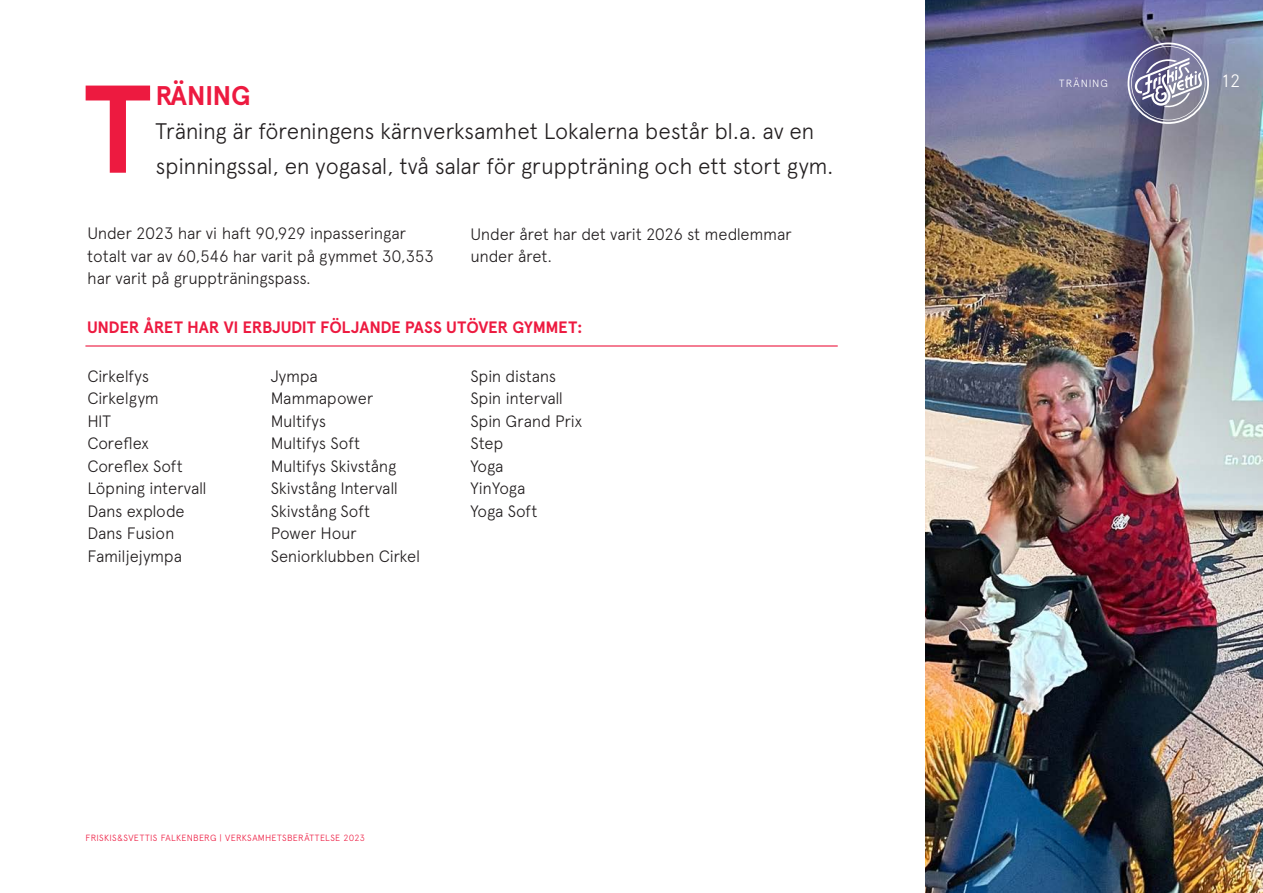
<style>
.page{position:relative;width:1263px;height:893px;background:#fff}
.page>*{position:absolute;margin:0;border:0;box-sizing:border-box;transform-origin:0 0}
.t1{font:700 124.5px "Apercu";color:#ed1a40}
.t2{font:700 27px "Apercu";letter-spacing:-.035em;color:#ed1a40}
.t3{font:300 22.5px/34.5px "Apercu";letter-spacing:-.015em;color:#231f20}
.t4{font:300 18px "Apercu";color:#fff}
.t5{font:300 16.5px/22.5px "Apercu";letter-spacing:-.015em;color:#231f20}
.t6{font:700 16.5px "Apercu";letter-spacing:-.015em;color:#ed1a40}
.t7{font:300 10.5px "Apercu";letter-spacing:.09em;color:#fff}
.t8{font:300 9px "Apercu";letter-spacing:.035em;color:#ed1a40}
</style>
<div class="page">
<img style="left:925px;top:0;width:338px;height:893px">
<svg style="left:1127px;top:43px;width:82px;height:81px;background:#8e8da8"></svg>
<hr style="left:85px;top:345px;width:753px;height:2px;background:#ed1a40">
<p class="t2" style="left:156px;top:79px;width:97px">RÄNING</p>
<p class="t3" style="left:156px;top:114px;width:679px">Träning är föreningens kärnverksamhet Lokalerna består bl.a. av en spinningssal, en yogasal, två salar för gruppträning och ett stort gym.</p>
<p class="t1" style="left:85px;top:54px;width:68px">T</p>
<p class="t5" style="left:470px;top:223px;width:323px">Under året har det varit 2026 st medlemmar under året.</p>
<p class="t5" style="left:87px;top:222px;width:348px">Under 2023 har vi haft 90,929 inpasseringar totalt var av 60,546 har varit på gymmet 30,353 har varit på gruppträningspass.</p>
<p class="t6" style="left:87px;top:317px;width:497px">UNDER ÅRET HAR VI ERBJUDIT FÖLJANDE PASS UTÖVER GYMMET:</p>
<p class="t5" style="left:87px;top:364px;width:63px">Cirkelfys</p>
<p class="t5" style="left:87px;top:387px;width:73px">Cirkelgym</p>
<p class="t5" style="left:87px;top:409px;width:25px">HIT</p>
<p class="t5" style="left:87px;top:432px;width:63px">Coreflex</p>
<p class="t5" style="left:87px;top:454px;width:97px">Coreflex Soft</p>
<p class="t5" style="left:87px;top:477px;width:121px">Löpning intervall</p>
<p class="t5" style="left:87px;top:499px;width:99px">Dans explode</p>
<p class="t5" style="left:87px;top:522px;width:89px">Dans Fusion</p>
<p class="t5" style="left:87px;top:544px;width:96px">Familjejympa</p>
<p class="t5" style="left:271px;top:364px;width:49px">Jympa</p>
<p class="t5" style="left:271px;top:387px;width:104px">Mammapower</p>
<p class="t5" style="left:271px;top:409px;width:57px">Multifys</p>
<p class="t5" style="left:271px;top:432px;width:91px">Multifys Soft</p>
<p class="t5" style="left:271px;top:455px;width:127px">Multifys Skivstång</p>
<p class="t5" style="left:271px;top:477px;width:129px">Skivstång Intervall</p>
<p class="t5" style="left:271px;top:500px;width:101px">Skivstång Soft</p>
<p class="t5" style="left:271px;top:522px;width:87px">Power Hour</p>
<p class="t5" style="left:271px;top:545px;width:151px">Seniorklubben Cirkel</p>
<p class="t5" style="left:470px;top:365px;width:87px">Spin distans</p>
<p class="t5" style="left:470px;top:387px;width:94px">Spin intervall</p>
<p class="t5" style="left:470px;top:410px;width:113px">Spin Grand Prix</p>
<p class="t5" style="left:470px;top:432px;width:35px">Step</p>
<p class="t5" style="left:470px;top:455px;width:35px">Yoga</p>
<p class="t5" style="left:470px;top:477px;width:56px">YinYoga</p>
<p class="t5" style="left:470px;top:500px;width:69px">Yoga Soft</p>
<p class="t8" style="left:85px;top:832px;width:281px">FRISKIS&amp;SVETTIS FALKENBERG | VERKSAMHETSBERÄTTELSE 2023</p>
<p class="t7" style="left:1059px;top:77px;width:50px">TRÄNING</p>
<p class="t4" style="left:1222px;top:70px;width:19px">12</p>
</div>
